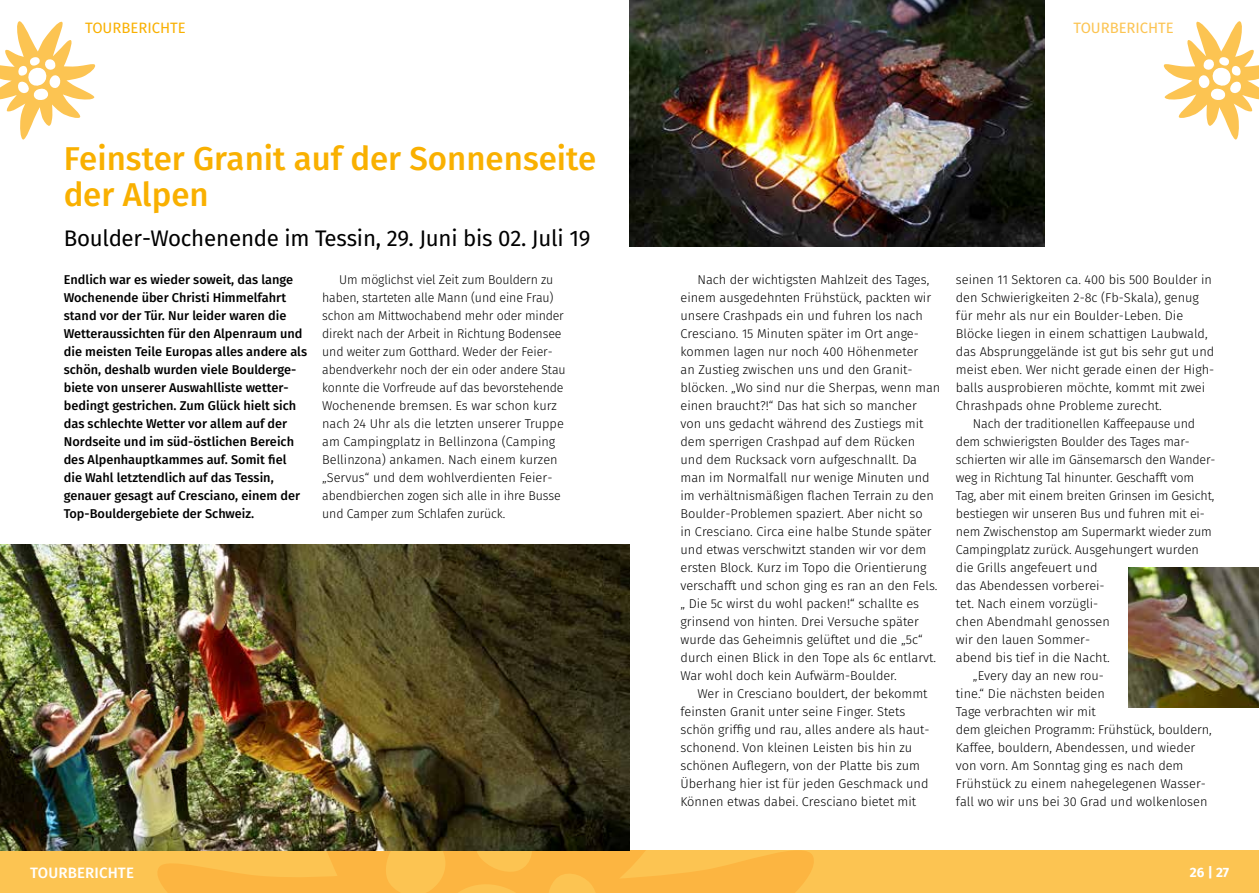
<style>
.page{position:relative;width:1259px;height:893px;background:#fff}
.page>*{position:absolute;margin:0;border:0;box-sizing:border-box;transform-origin:0 0}
.t1{font:500 33px/36px "Fira Sans";color:#f9b000}
.t2{font:22.5px "Fira Sans";letter-spacing:-.01em;color:#000}
.t3{font:15px "Fira Sans";color:#f9b000}
.t4{font:15px "Fira Sans";letter-spacing:-.005em;color:#fcc452}
.t5{font:500 15px "Fira Sans";letter-spacing:.01em;color:#fff}
.t6{font:700 13.5px "Fira Sans";color:#fff}
.t7{font:300 12.75px/18px "Fira Sans";color:#000}
.t8{font:500 12.75px/18px "Fira Sans";color:#000}
</style>
<div class="page">
<div style="left:0;top:850px;width:1259px;height:43px;background:#fcc452"></div>
<svg style="left:158px;top:850px;width:656px;height:43px"></svg>
<svg style="left:0;top:21px;width:96px;height:119px"></svg>
<svg style="left:1163px;top:21px;width:96px;height:119px"></svg>
<img style="left:629px;top:0;width:415px;height:246px">
<img style="left:0;top:545px;width:629px;height:306px">
<img style="left:1128px;top:567px;width:131px;height:140px">
<p class="t3" style="left:85px;top:17px;width:102px">TOURBERICHTE</p>
<h1 class="t1" style="left:64px;top:143px;width:534px">Feinster Granit auf der Sonnenseite der Alpen</h1>
<h2 class="t2" style="left:64px;top:223px;width:528px">Boulder-Wochenende im Tessin, 29. Juni bis 02. Juli 19</h2>
<p class="t8" style="left:64px;top:271px;width:245px">Endlich war es wieder soweit, das lange Wochenende über Christi Himmelfahrt stand vor der Tür. Nur leider waren die Wetteraussichten für den Alpenraum und die meisten Teile Europas alles andere als schön, deshalb wurden viele Boulderge&shy;biete von unserer Auswahlliste wetter&shy;bedingt gestrichen. Zum Glück hielt sich das schlechte Wetter vor allem auf der Nordseite und im süd-östlichen Bereich des Alpenhauptkammes auf. Somit fiel die Wahl letztendlich auf das Tessin, genauer gesagt auf Cresciano, einem der Top-Bouldergebiete der Schweiz.</p>
<p class="t7" style="left:322px;top:271px;width:245px;text-indent:17px">Um möglichst viel Zeit zum Bouldern zu haben, starteten alle Mann (und eine Frau) schon am Mittwochabend mehr oder minder direkt nach der Arbeit in Richtung Bodensee und weiter zum Gotthard. Weder der Feier&shy;abendverkehr noch der ein oder andere Stau konnte die Vorfreude auf das bevorstehende Wochenende bremsen. Es war schon kurz nach 24 Uhr als die letzten unserer Truppe am Campingplatz in Bellinzona (Camping Bellinzona) ankamen. Nach einem kurzen „Servus“ und dem wohlverdienten Feier&shy;abendbierchen zogen sich alle in ihre Busse und Camper zum Schlafen zurück.</p>
<p class="t4" style="left:1073px;top:17px;width:102px">TOURBERICHTE</p>
<p class="t7" style="left:680px;top:271px;width:261px;text-indent:17px">Nach der wichtigsten Mahlzeit des Tages, einem ausgedehnten Frühstück, packten wir unsere Crashpads ein und fuhren los nach Cresciano. 15 Minuten später im Ort ange&shy;kommen lagen nur noch 400 Höhenmeter<br>an Zustieg zwischen uns und den Granit&shy;blöcken. „Wo sind nur die Sherpas, wenn man einen braucht?!“ Das hat sich so mancher von uns gedacht während des Zustiegs mit dem sperrigen Crashpad auf dem Rücken und dem Rucksack vorn aufgeschnallt. Da man im Normalfall nur wenige Minuten und im verhältnismäßigen flachen Terrain zu den Boulder-Problemen spaziert. Aber nicht so<br>in Cresciano. Circa eine halbe Stunde später und etwas verschwitzt standen wir vor dem ersten Block. Kurz im Topo die Orientierung verschafft und schon ging es ran an den Fels. „ Die 5c wirst du wohl packen!“ schallte es grinsend von hinten. Drei Versuche später wurde das Geheimnis gelüftet und die „5c“ durch einen Blick in den Tope als 6c entlarvt.<br>War wohl doch kein Aufwärm-Boulder.</p>
<p class="t7" style="left:680px;top:685px;width:251px;text-indent:17px">Wer in Cresciano bouldert, der bekommt feinsten Granit unter seine Finger. Stets schön griffig und rau, alles andere als haut&shy;schonend. Von kleinen Leisten bis hin zu schönen Auflegern, von der Platte bis zum Überhang hier ist für jeden Geschmack und Können etwas dabei. Cresciano bietet mit</p>
<p class="t7" style="left:956px;top:271px;width:260px">seinen 11 Sektoren ca. 400 bis 500 Boulder in den Schwierigkeiten 2-8c (Fb-Skala), genug für mehr als nur ein Boulder-Leben. Die Blöcke liegen in einem schattigen Laubwald, das Absprunggelände ist gut bis sehr gut und meist eben. Wer nicht gerade einen der High&shy;balls ausprobieren möchte, kommt mit zwei Chrashpads ohne Probleme zurecht.</p>
<p class="t7" style="left:973px;top:415px;width:224px">Nach der traditionellen Kaffeepause und</p>
<p class="t7" style="left:956px;top:433px;width:235px">dem schwierigsten Boulder des Tages mar-</p>
<p class="t7" style="left:956px;top:451px;width:259px">schierten wir alle im Gänsemarsch den Wander-</p>
<p class="t7" style="left:956px;top:469px;width:240px">weg in Richtung Tal hinunter. Geschafft vom</p>
<p class="t7" style="left:956px;top:487px;width:260px">Tag, aber mit einem breiten Grinsen im Gesicht,</p>
<p class="t7" style="left:956px;top:505px;width:250px">bestiegen wir unseren Bus und fuhren mit ei-</p>
<p class="t7" style="left:956px;top:523px;width:257px">nem Zwischenstop am Supermarkt wieder zum</p>
<p class="t7" style="left:956px;top:541px;width:245px">Campingplatz zurück. Ausgehungert wurden</p>
<p class="t7" style="left:956px;top:559px;width:143px">die Grills angefeuert und</p>
<p class="t7" style="left:956px;top:577px;width:150px">das Abendessen vorberei-</p>
<p class="t7" style="left:956px;top:595px;width:144px">tet. Nach einem vorzügli-</p>
<p class="t7" style="left:956px;top:613px;width:155px">chen Abendmahl genossen</p>
<p class="t7" style="left:956px;top:631px;width:136px">wir den lauen Sommer-</p>
<p class="t7" style="left:956px;top:649px;width:155px">abend bis tief in die Nacht.</p>
<p class="t7" style="left:973px;top:667px;width:133px">„Every day an new rou-</p>
<p class="t7" style="left:956px;top:685px;width:150px">tine.“ Die nächsten beiden</p>
<p class="t7" style="left:956px;top:703px;width:141px">Tage verbrachten wir mit</p>
<p class="t7" style="left:956px;top:721px;width:257px">dem gleichen Programm: Frühstück, bouldern,</p>
<p class="t7" style="left:956px;top:739px;width:241px">Kaffee, bouldern, Abendessen, und wieder</p>
<p class="t7" style="left:956px;top:757px;width:229px">von vorn. Am Sonntag ging es nach dem</p>
<p class="t7" style="left:956px;top:775px;width:252px">Frühstück zu einem nahegelegenen Wasser-</p>
<p class="t7" style="left:956px;top:793px;width:253px">fall wo wir uns bei 30 Grad und wolkenlosen</p>
<p class="t5" style="left:30px;top:862px;width:105px">TOURBERICHTE</p>
<p class="t6" style="left:1190px;top:863px;width:41px">26 | 27</p>
</div>
